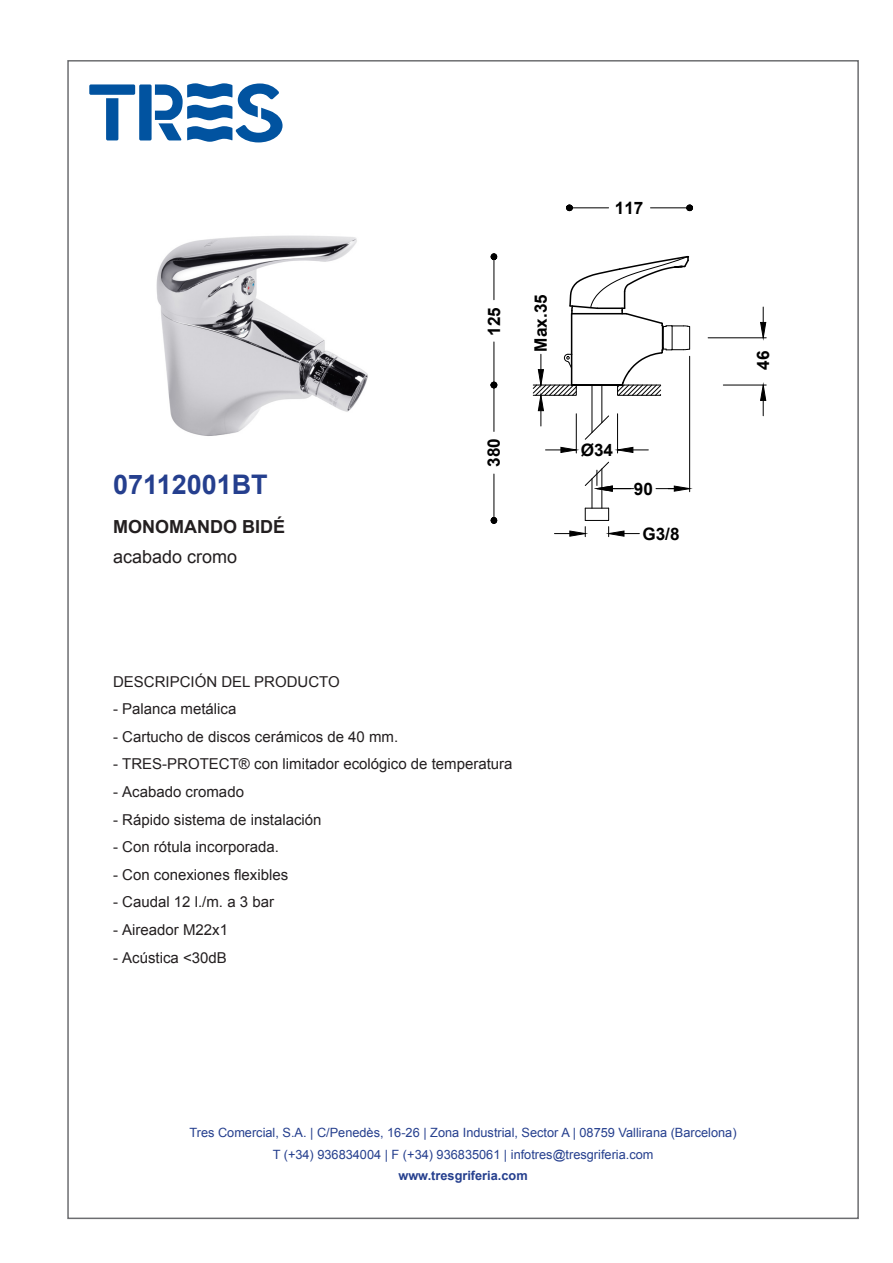
<style>
.page{position:relative;width:893px;height:1263px;background:#fff}
.page>*{position:absolute;margin:0;border:0;box-sizing:border-box;transform-origin:0 0}
.t1{font:700 27px "Arial";color:#253f8e}
.t2{font:700 18px "Arial";color:#231f20}
.t3{font:18px "Arial";color:#231f20}
.t4{font:700 17.1px "Arial";color:#000}
.t5{font:15px "Arial";color:#231f20}
.t6{font:12.75px "Arial";color:#253f8e}
.t7{font:700 12.75px "Arial";color:#253f8e}
</style>
<div class="page">
<div style="left:89px;top:84px;width:46px;height:11px;background:#0153a0;border-radius:2px"></div>
<svg style="left:106px;top:98px;width:12px;height:42px"></svg>
<div style="left:139px;top:84px;width:13px;height:56px;background:#0153a0;border-radius:2px"></div>
<svg style="left:155px;top:83px;width:128px;height:59px"></svg>
<hr style="left:576px;top:414px;width:1px;height:39px;background:#000">
<hr style="left:617px;top:414px;width:1px;height:39px;background:#000">
<svg style="left:545px;top:447px;width:32px;height:6px"></svg>
<svg style="left:617px;top:447px;width:31px;height:6px"></svg>
<hr style="left:650px;top:207px;width:40px;height:1px;background:#000">
<hr style="left:569px;top:207px;width:40px;height:1px;background:#000">
<svg style="left:686px;top:204px;width:7px;height:7px"></svg>
<svg style="left:566px;top:204px;width:7px;height:7px"></svg>
<hr style="left:708px;top:337px;width:58px;height:1px;background:#000">
<hr style="left:723px;top:385px;width:43px;height:1px;background:#000">
<svg style="left:760px;top:307px;width:6px;height:32px"></svg>
<svg style="left:760px;top:384px;width:6px;height:32px"></svg>
<svg style="left:554px;top:527px;width:32px;height:10px"></svg>
<svg style="left:608px;top:527px;width:31px;height:10px"></svg>
<hr style="left:493px;top:385px;width:1px;height:46px;background:#000">
<hr style="left:493px;top:474px;width:1px;height:46px;background:#000">
<svg style="left:490px;top:517px;width:7px;height:7px"></svg>
<hr style="left:689px;top:356px;width:1px;height:136px;background:#000">
<svg style="left:656px;top:485px;width:34px;height:7px"></svg>
<svg style="left:584px;top:461px;width:50px;height:60px"></svg>
<hr style="left:493px;top:257px;width:1px;height:43px;background:#000">
<hr style="left:493px;top:342px;width:1px;height:43px;background:#000">
<svg style="left:490px;top:253px;width:7px;height:7px"></svg>
<svg style="left:490px;top:382px;width:7px;height:6px"></svg>
<svg style="left:532px;top:255px;width:158px;height:186px"></svg>
<img style="left:156px;top:235px;width:212px;height:201px">
<p class="t1" style="left:113px;top:466px;width:156px">07112001BT</p>
<p class="t2" style="left:113px;top:515px;width:173px">MONOMANDO BIDÉ</p>
<p class="t3" style="left:113px;top:545px;width:126px">acabado cromo</p>
<p class="t4" style="left:482px;top:336px;width:30px;rotate:-90deg">125</p>
<p class="t4" style="left:529px;top:352px;width:59px;rotate:-90deg">Max.35</p>
<p class="t4" style="left:615px;top:196px;width:30px">117</p>
<p class="t4" style="left:482px;top:467px;width:30px;rotate:-90deg">380</p>
<p class="t4" style="left:581px;top:438px;width:34px">Ø34</p>
<p class="t4" style="left:634px;top:477px;width:21px">90</p>
<p class="t4" style="left:642px;top:522px;width:39px">G3/8</p>
<p class="t5" style="left:113px;top:671px;width:228px">DESCRIPCIÓN DEL PRODUCTO</p>
<p class="t5" style="left:113px;top:699px;width:125px">- Palanca metálica</p>
<p class="t5" style="left:113px;top:727px;width:287px">- Cartucho de discos cerámicos de 40 mm.</p>
<p class="t5" style="left:113px;top:754px;width:401px">- TRES-PROTECT® con limitador ecológico de temperatura</p>
<p class="t5" style="left:113px;top:782px;width:132px">- Acabado cromado</p>
<p class="t5" style="left:113px;top:809px;width:210px">- Rápido sistema de instalación</p>
<p class="t5" style="left:113px;top:837px;width:167px">- Con rótula incorporada.</p>
<p class="t5" style="left:113px;top:865px;width:177px">- Con conexiones flexibles</p>
<p class="t5" style="left:113px;top:892px;width:162px">- Caudal 12 l./m. a 3 bar</p>
<p class="t5" style="left:113px;top:920px;width:117px">- Aireador M22x1</p>
<p class="t5" style="left:113px;top:947px;width:115px">- Acústica &lt;30dB</p>
<p class="t4" style="left:751px;top:370px;width:21px;rotate:-90deg">46</p>
<p class="t6" style="left:189px;top:1125px;width:549px">Tres Comercial, S.A. | C/Penedès, 16-26 | Zona Industrial, Sector A | 08759 Vallirana (Barcelona)</p>
<p class="t6" style="left:273px;top:1146px;width:382px">T (+34) 936834004 | F (+34) 936835061 | infotres@tresgriferia.com</p>
<p class="t7" style="left:398px;top:1167px;width:131px">www.tresgriferia.com</p>
</div>
